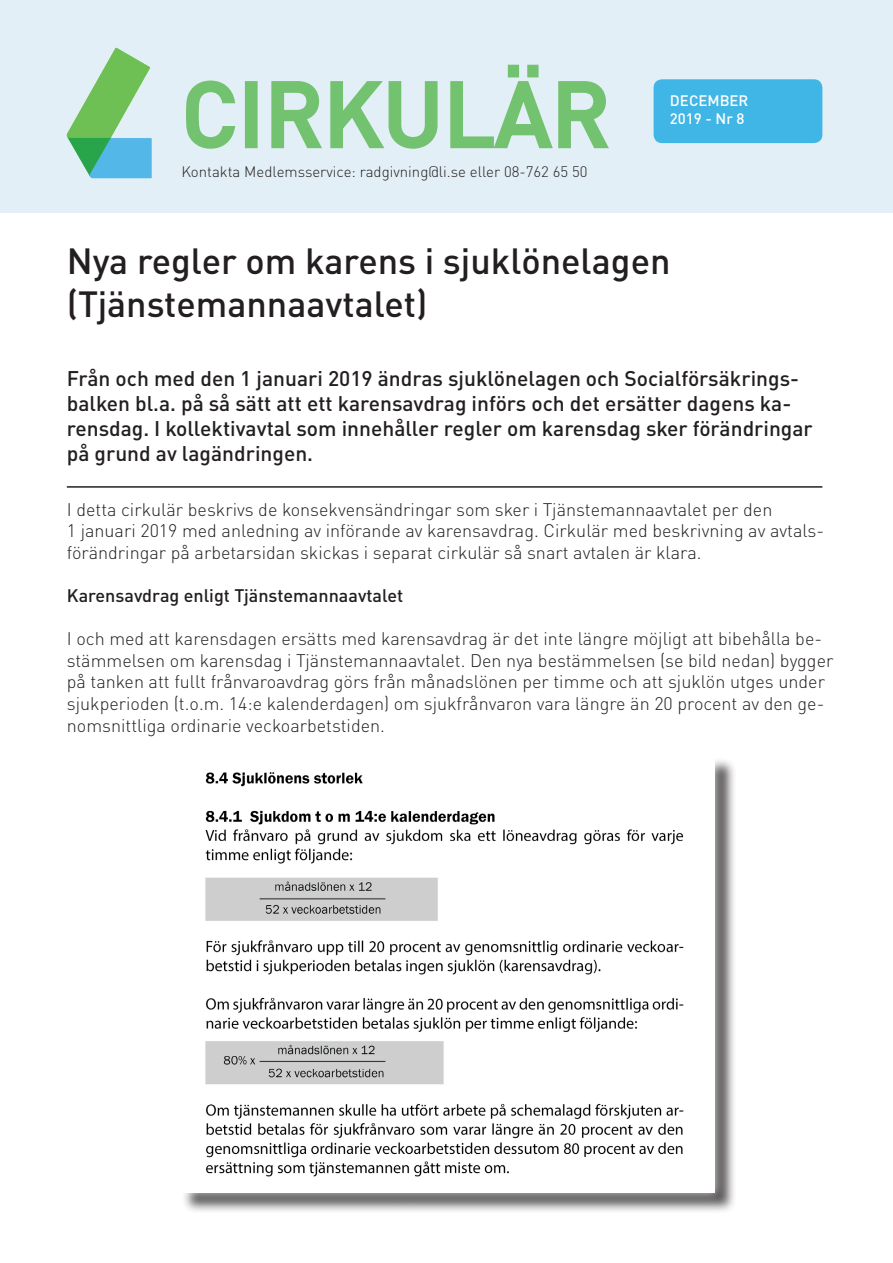
<style>
.page{position:relative;width:893px;height:1263px;background:#fff}
.page>*{position:absolute;margin:0;border:0;box-sizing:border-box;transform-origin:0 0}
.t1{font:500 90px "DINOT";color:#72c270}
.t2{font:500 36px "DINOT";color:#231f20}
.t3{font:500 21px/25.2px "DINOT";color:#231f20}
.t4{font:300 18px/21.6px "DINOT";color:#231f20}
.t5{font:500 18px "DINOT";color:#231f20}
.t6{font:300 15px "DINOT";color:#231f20}
.t7{font:500 15px/18px "DINOT";color:#fff}
</style>
<div class="page">
<div style="left:0;top:0;width:893px;height:213px;background:#e2eff6"></div>
<img style="left:66px;top:47px;width:86px;height:132px">
<svg style="left:186px;top:80px;width:50px;height:69px"></svg>
<div style="left:245px;top:81px;width:13px;height:67px;border:3px solid #72c270"></div>
<svg style="left:271px;top:81px;width:167px;height:68px"></svg>
<svg style="left:450px;top:64px;width:159px;height:85px"></svg>
<div style="left:654px;top:79px;width:168px;height:64px;background:#3fb6e6;border-radius:9px"></div>
<hr style="left:67px;top:486px;width:755px;height:2px;background:#231f20">
<div style="left:181px;top:757px;width:555px;height:457px;background:#231f20;opacity:.75"></div>
<div style="left:169px;top:745px;width:555px;height:457px;background:#fff;opacity:.75"></div>
<img style="left:178px;top:755px;width:537px;height:437px">
<p class="t1" style="left:182px;top:57px;width:430px">CIRKULÄR</p>
<p class="t6" style="left:182px;top:162px;width:407px">Kontakta Medlemsservice: radgivning@li.se eller 08-762 65 50</p>
<p class="t7" style="left:670px;top:91px;width:80px">DECEMBER<br>2019 - Nr 8</p>
<p class="t2" style="left:67px;top:238px;width:605px">Nya regler om karens i sjuklönelagen</p>
<p class="t2" style="left:67px;top:281px;width:362px">(Tjänstemannaavtalet)</p>
<p class="t3" style="left:67px;top:365px;width:747px">Från och med den 1 januari 2019 ändras sjuklönelagen och Socialförsäkrings&shy;balken bl.a. på så sätt att ett karensavdrag införs och det ersätter dagens ka&shy;rensdag. I kollektivavtal som innehåller regler om karensdag sker förändringar på grund av lagändringen.</p>
<p class="t4" style="left:67px;top:498px;width:707px">I detta cirkulär beskrivs de konsekvensändringar som sker i Tjänstemannaavtalet per den</p>
<p class="t4" style="left:67px;top:520px;width:759px">1 januari 2019 med anledning av införande av karensavdrag. Cirkulär med beskrivning av avtals&shy;förändringar på arbetarsidan skickas i separat cirkulär så snart avtalen är klara.</p>
<p class="t5" style="left:67px;top:584px;width:338px">Karensavdrag enligt Tjänstemannaavtalet</p>
<p class="t4" style="left:67px;top:628px;width:768px">I och med att karensdagen ersätts med karensavdrag är det inte längre möjligt att bibehålla be&shy;stämmelsen om karensdag i Tjänstemannaavtalet. Den nya bestämmelsen (se bild nedan) bygger på tanken att fullt frånvaroavdrag görs från månadslönen per timme och att sjuklön utges under sjukperioden (t.o.m. 14:e kalenderdagen) om sjukfrånvaron vara längre än 20 procent av den ge&shy;nomsnittliga ordinarie veckoarbetstiden.</p>
</div>
